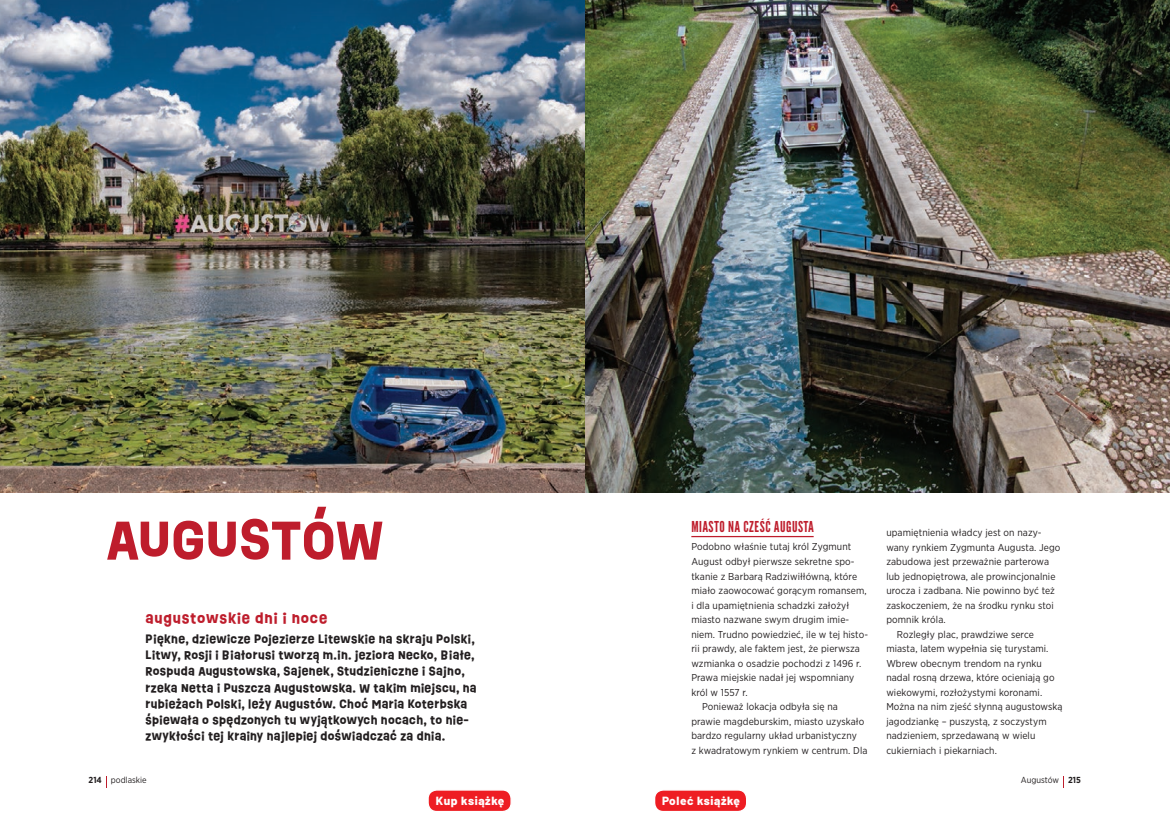
<style>
.page{position:relative;width:1170px;height:833px;background:#fff}
.page>*{position:absolute;margin:0;border:0;box-sizing:border-box;transform-origin:0 0}
.t1{font:700 50px "Ruddy";letter-spacing:.02em;color:#be1d2c}
.t2{font:15px "League Gothic";letter-spacing:.03em;color:#be1d2c}
.t3{font:700 13.75px "Ruddy";letter-spacing:.06em;color:#be1d2c}
.t4{font:800 11.75px "Barlow";letter-spacing:.05em;color:#fff}
.t5{font:700 11.25px/16.2px "Ruddy";letter-spacing:.03em;color:#231f20}
.t6{font:10px "Gotham Narrow";letter-spacing:.01em;color:#231f20}
.t7{font:8.75px "Gotham Narrow";color:#231f20}
.s1{font-weight:700}
</style>
<div class="page">
<svg style="left:106px;top:776px;width:1px;height:12px"></svg>
<svg style="left:1063px;top:776px;width:1px;height:12px"></svg>
<hr style="left:691px;top:536px;width:122px;height:1px;background:#be1d2c">
<img style="left:0;top:0;width:1169px;height:492px">
<div style="left:654px;top:790px;width:92px;height:21px;background:#ee1d23;border-radius:9px"></div>
<div style="left:654px;top:789px;width:93px;height:23px;border:1px solid #fff;border-radius:9px"></div>
<div style="left:428px;top:790px;width:83px;height:21px;background:#ee1d23;border-radius:9px"></div>
<div style="left:427px;top:789px;width:85px;height:23px;border:1px solid #fff;border-radius:9px"></div>
<h1 class="t1" style="left:106px;top:502px;width:278px">AUGUSTÓW</h1>
<h3 class="t3" style="left:145px;top:608px;width:183px">AUGUSTOWSKIE DNI I NOCE</h3>
<p class="t5" style="left:145px;top:631px;width:332px">PIĘKNE, DZIEWICZE POJEZIERZE LITEWSKIE NA SKRAJU POLSKI, LITWY, ROSJI I BIAŁORUSI TWORZĄ M.IN. JEZIORA NECKO, BIAŁE, ROSPUDA AUGUSTOWSKA, SAJENEK, STUDZIENICZNE I SAJNO, RZEKA NETTA I PUSZCZA AUGUSTOWSKA. W TAKIM MIEJSCU, NA RUBIEŻACH POLSKI, LEŻY AUGUSTÓW. CHOĆ MARIA KOTERBSKA ŚPIEWAŁA O SPĘDZONYCH TU WYJĄTKOWYCH NOCACH, TO NIE-ZWYKŁOŚCI TEJ KRAINY NAJLEPIEJ DOŚWIADCZAĆ ZA DNIA.</p>
<h2 class="t2" style="left:691px;top:516px;width:124px">MIASTO NA CZEŚĆ AUGUSTA</h2>
<p class="t6" style="left:691px;top:541px;width:161px">Podobno właśnie tutaj król Zygmunt</p>
<p class="t6" style="left:691px;top:555px;width:165px">August odbył pierwsze sekretne spo-</p>
<p class="t6" style="left:691px;top:570px;width:167px">tkanie z Barbarą Radziwiłłówną, które</p>
<p class="t6" style="left:691px;top:584px;width:177px">miało zaowocować gorącym romansem,</p>
<p class="t6" style="left:691px;top:599px;width:159px">i dla upamiętnienia schadzki założył</p>
<p class="t6" style="left:691px;top:613px;width:159px">miasto nazwane swym drugim imie-</p>
<p class="t6" style="left:691px;top:628px;width:178px">niem. Trudno powiedzieć, ile w tej histo-</p>
<p class="t6" style="left:691px;top:642px;width:170px">rii prawdy, ale faktem jest, że pierwsza</p>
<p class="t6" style="left:691px;top:657px;width:171px">wzmianka o osadzie pochodzi z 1496 r.</p>
<p class="t6" style="left:691px;top:671px;width:164px">Prawa miejskie nadał jej wspomniany</p>
<p class="t6" style="left:691px;top:686px;width:58px">król w 1557 r.</p>
<p class="t6" style="left:702px;top:700px;width:137px">Ponieważ lokacja odbyła się na</p>
<p class="t6" style="left:691px;top:715px;width:174px">prawie magdeburskim, miasto uzyskało</p>
<p class="t6" style="left:691px;top:729px;width:167px">bardzo regularny układ urbanistyczny</p>
<p class="t6" style="left:691px;top:744px;width:178px">z kwadratowym rynkiem w centrum. Dla</p>
<p class="t6" style="left:886px;top:526px;width:157px">upamiętnienia władcy jest on nazy-</p>
<p class="t6" style="left:886px;top:541px;width:176px">wany rynkiem Zygmunta Augusta. Jego</p>
<p class="t6" style="left:886px;top:555px;width:164px">zabudowa jest przeważnie parterowa</p>
<p class="t6" style="left:886px;top:570px;width:171px">lub jednopiętrowa, ale prowincjonalnie</p>
<p class="t6" style="left:886px;top:584px;width:170px">urocza i zadbana. Nie powinno być też</p>
<p class="t6" style="left:886px;top:599px;width:169px">zaskoczeniem, że na środku rynku stoi</p>
<p class="t6" style="left:886px;top:613px;width:61px">pomnik króla.</p>
<p class="t6" style="left:896px;top:628px;width:138px">Rozległy plac, prawdziwe serce</p>
<p class="t6" style="left:886px;top:642px;width:164px">miasta, latem wypełnia się turystami.</p>
<p class="t6" style="left:886px;top:657px;width:157px">Wbrew obecnym trendom na rynku</p>
<p class="t6" style="left:886px;top:671px;width:170px">nadal rosną drzewa, które ocieniają go</p>
<p class="t6" style="left:886px;top:686px;width:157px">wiekowymi, rozłożystymi koronami.</p>
<p class="t6" style="left:886px;top:700px;width:178px">Można na nim zjeść słynną augustowską</p>
<p class="t6" style="left:886px;top:715px;width:162px">jagodziankę – puszystą, z soczystym</p>
<p class="t6" style="left:886px;top:729px;width:150px">nadzieniem, sprzedawaną w wielu</p>
<p class="t6" style="left:886px;top:744px;width:112px">cukierniach i piekarniach.</p>
<p class="t7" style="left:89px;top:774px;width:60px"><span class="s1">214</span> podlaskie</p>
<p class="t7" style="left:1020px;top:774px;width:61px">Augustów <span class="s1">215</span></p>
<p class="t4" style="left:436px;top:791px;width:70px">Kup książkę</p>
<p class="t4" style="left:662px;top:792px;width:79px">Poleć książkę</p>
</div>
